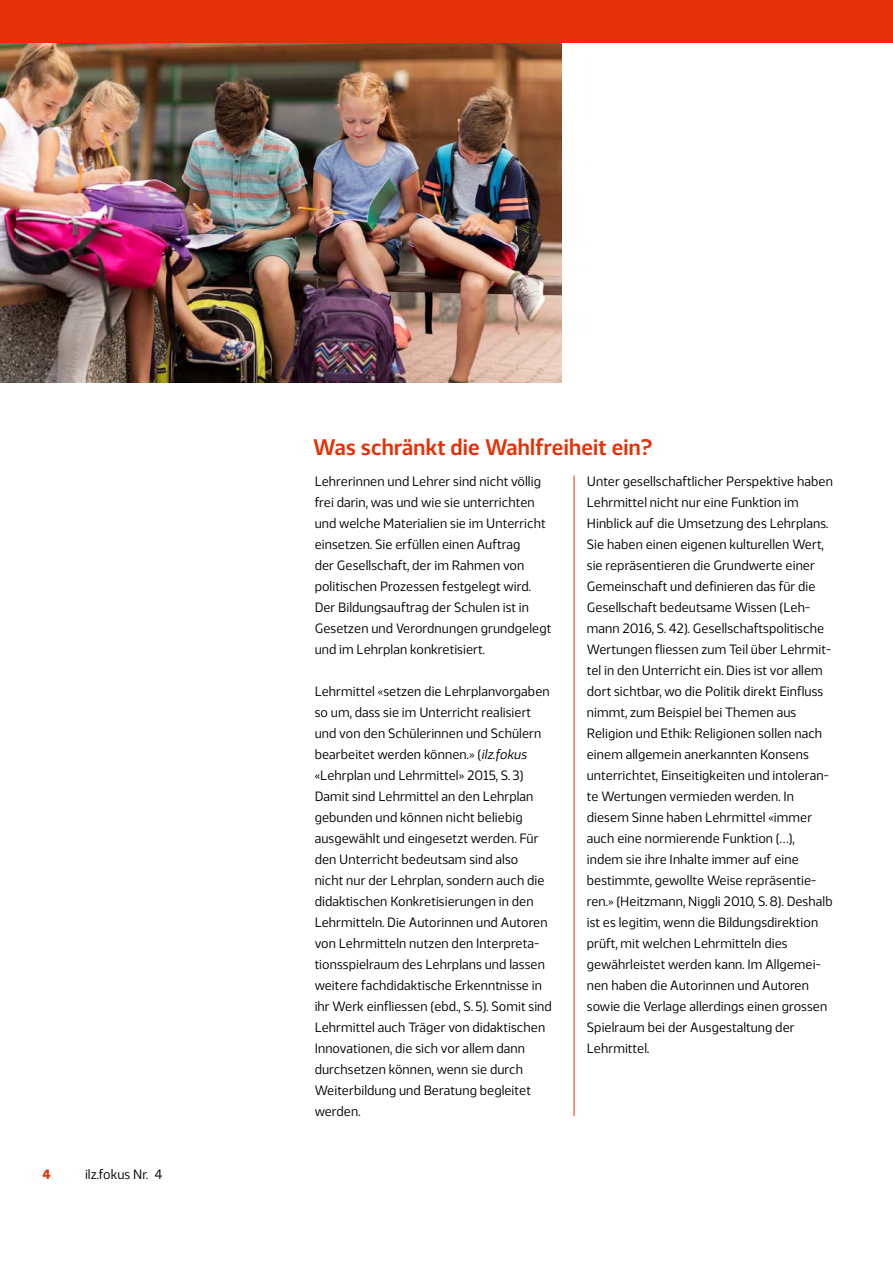
<style>
.page{position:relative;width:893px;height:1263px;background:#fff}
.page>*{position:absolute;margin:0;border:0;box-sizing:border-box;transform-origin:0 0}
.t1{font:600 22.5px "Webnar";letter-spacing:.01em;color:#e63009}
.t2{font:13.5px/21px "Webnar";letter-spacing:.005em;color:#000}
.t3{font:700 13.5px "Webnar";color:#e63009}
.s1{font-style:italic}
</style>
<div class="page">
<img style="left:0;top:43px;width:561px;height:340px">
<div style="left:0;top:0;width:893px;height:43px;background:#e63009"></div>
<hr style="left:574px;top:476px;width:1px;height:640px;background:#e63009">
<p class="t3" style="left:43px;top:1164px;width:10px">4</p>
<p class="t2" style="left:85px;top:1163px;width:79px">ilz.fokus Nr. 4</p>
<h1 class="t1" style="left:313px;top:429px;width:340px">Was schränkt die Wahlfreiheit ein?</h1>
<p class="t2" style="left:315px;top:470px;width:238px">Lehrerinnen und Lehrer sind nicht völlig frei darin, was und wie sie unterrichten und welche Materialien sie im Unterricht einsetzen. Sie erfüllen einen Auftrag<br>der Gesellschaft, der im Rahmen von politischen Prozessen festgelegt wird.<br>Der Bildungsauftrag der Schulen ist in Gesetzen und Verordnungen grundgelegt und im Lehrplan konkretisiert.</p>
<p class="t2" style="left:315px;top:680px;width:239px">Lehrmittel «setzen die Lehrplanvorgaben so um, dass sie im Unterricht realisiert und von den Schülerinnen und Schülern bearbeitet werden können.» (<span class="s1">ilz.fokus </span>«Lehrplan und Lehrmittel» 2015, S. 3)<br>Damit sind Lehrmittel an den Lehrplan gebunden und können nicht beliebig ausgewählt und eingesetzt werden. Für den Unterricht bedeutsam sind also<br>nicht nur der Lehrplan, sondern auch die didaktischen Konkretisierungen in den Lehrmitteln. Die Autorinnen und Autoren von Lehrmitteln nutzen den Interpreta&shy;tionsspielraum des Lehrplans und lassen weitere fachdidaktische Erkenntnisse in ihr Werk einfliessen (ebd., S. 5). Somit sind Lehrmittel auch Träger von didaktischen Innovationen, die sich vor allem dann durchsetzen können, wenn sie durch Weiterbildung und Beratung begleitet werden.</p>
<p class="t2" style="left:587px;top:470px;width:248px">Unter gesellschaftlicher Perspektive haben Lehrmittel nicht nur eine Funktion im Hinblick auf die Umsetzung des Lehrplans.<br>Sie haben einen eigenen kulturellen Wert, sie repräsentieren die Grundwerte einer Gemeinschaft und definieren das für die Gesellschaft bedeutsame Wissen (Leh&shy;mann 2016, S. 42). Gesellschaftspolitische Wertungen fliessen zum Teil über Lehrmit&shy;tel in den Unterricht ein. Dies ist vor allem dort sichtbar, wo die Politik direkt Einfluss nimmt, zum Beispiel bei Themen aus Religion und Ethik: Religionen sollen nach einem allgemein anerkannten Konsens unterrichtet, Einseitigkeiten und intoleran&shy;te Wertungen vermieden werden. In diesem Sinne haben Lehrmittel «immer auch eine normierende Funktion (…), indem sie ihre Inhalte immer auf eine bestimmte, gewollte Weise repräsentie&shy;ren.» (Heitzmann, Niggli 2010, S. 8). Deshalb ist es legitim, wenn die Bildungsdirektion prüft, mit welchen Lehrmitteln dies gewährleistet werden kann. Im Allgemei&shy;nen haben die Autorinnen und Autoren sowie die Verlage allerdings einen grossen Spielraum bei der Ausgestaltung der Lehrmittel.</p>
</div>
